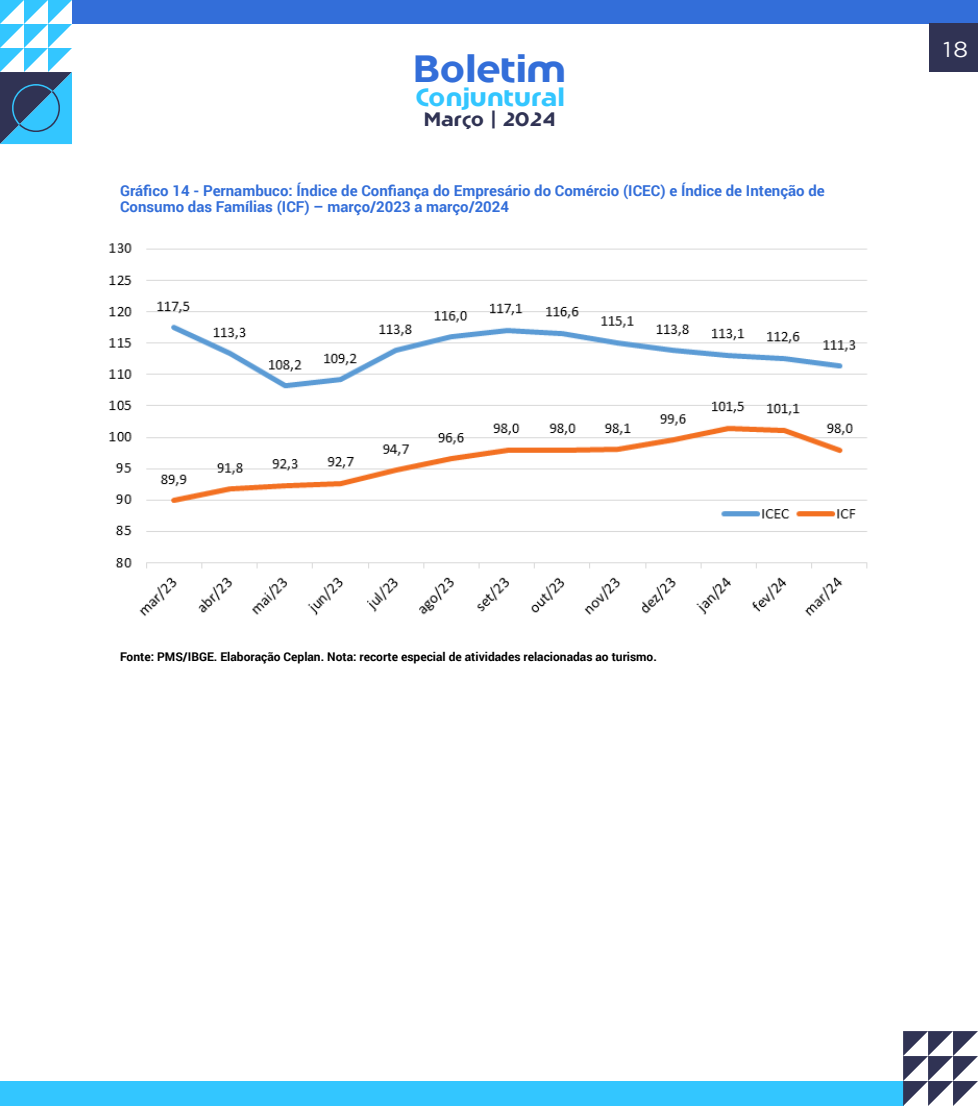
<style>
.page{position:relative;width:978px;height:1106px;background:#fff}
.page>*{position:absolute;margin:0;border:0;box-sizing:border-box;transform-origin:0 0}
.t1{font:700 37.8px "Comercio Sans";color:#336ed9}
.t2{font:700 25.2px "Comercio Sans";color:#33c6ff}
.t3{font:21.6px "Comercio Sans";color:#fff}
.t4{font:700 19.35px "Comercio Sans";color:#303354}
.Gráficos{font:700 15px/16.5px "Roboto";color:#336ed9}
.Legendas{font:700 12px "Roboto";color:#000}
</style>
<div class="page">
<svg style="left:0;top:0;width:72px;height:144px"></svg>
<div style="left:72px;top:0;width:906px;height:23px;background:#336ed9"></div>
<div style="left:0;top:1081px;width:903px;height:25px;background:#33c6ff"></div>
<svg style="left:903px;top:1031px;width:75px;height:75px"></svg>
<div style="left:929px;top:23px;width:49px;height:49px;background:#303354"></div>
<img style="left:109px;top:243px;width:759px;height:374px">
<h1 class="t1" style="left:413px;top:46px;width:154px">Boletim</h1>
<p class="t4" style="left:424px;top:108px;width:134px">Março | 2024</p>
<h2 class="t2" style="left:416px;top:82px;width:150px">Conjuntural</h2>
<p class="Gráficos" style="left:120px;top:182px;width:706px">Gráfico 14 - Pernambuco: Índice de Confiança do Empresário do Comércio (ICEC) e Índice de Intenção de<br>Consumo das Famílias (ICF) – março/2023 a março/2024</p>
<h3 class="t3" style="left:939px;top:38px;width:31px">18</h3>
<p class="Legendas" style="left:120px;top:648px;width:538px">Fonte: PMS/IBGE. Elaboração Ceplan. Nota: recorte especial de atividades relacionadas ao turismo.</p>
</div>
